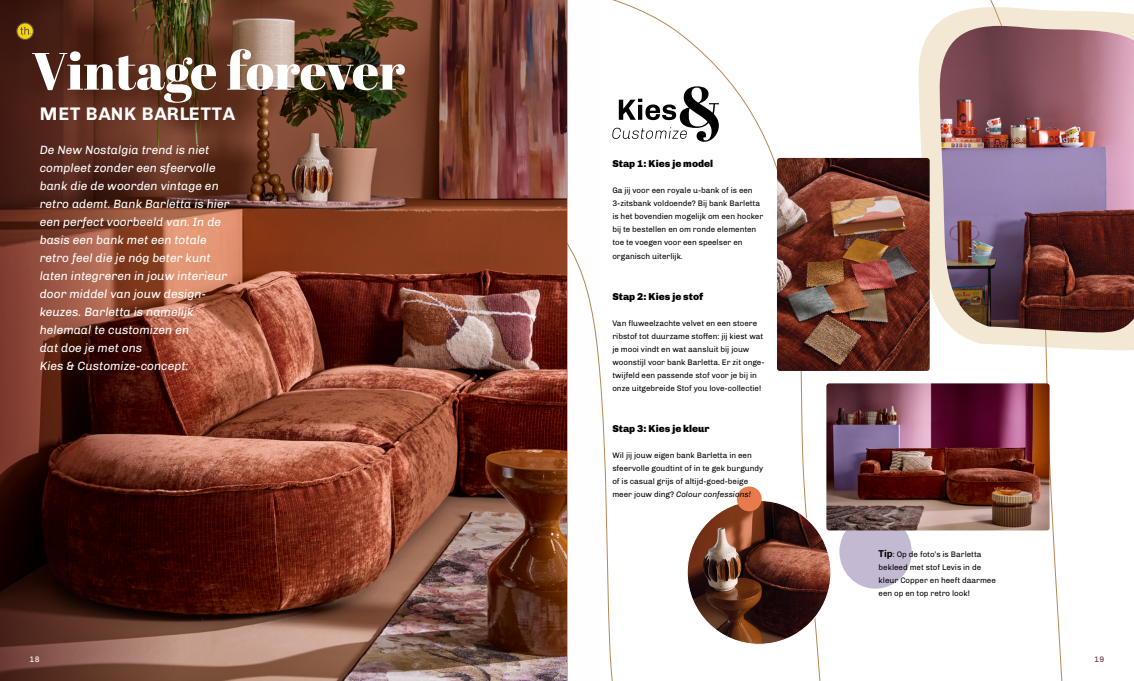
<style>
.page{position:relative;width:1134px;height:681px;background:#fff}
.page>*{position:absolute;margin:0;border:0;box-sizing:border-box;transform-origin:0 0}
.t1{font:52.3px "Abril Fatface";letter-spacing:-.005em;color:#fff}
.t2{font:700 18.2px "Chivo";letter-spacing:.05em;color:#fff}
.t3{font:italic 12px/18px "Chivo";color:#fff}
.t4{font:900 10px "Chivo";color:#000}
.t5{font:8px/13px "Chivo";color:#000}
.t6{font:8px "Chivo";color:#fff}
.t7{font:8px "Chivo";color:#693536}
.s1{font-style:italic}
.s2{font-weight:700;font-size:10px}
</style>
<div class="page">
<img style="left:687px;top:500px;width:144px;height:144px;border-radius:72px">
<div style="left:839px;top:514px;width:73px;height:74px;background:#c4b9d3;border-radius:50%"></div>
<svg style="left:917px;top:0;width:217px;height:350px;fill:#f3e8d3"></svg>
<img style="left:0;top:0;width:598px;height:680px">
<svg style="left:16px;top:22px;width:18px;height:18px"></svg>
<svg style="left:17px;top:23px;width:16px;height:16px"></svg>
<svg style="left:20px;top:27px;width:11px;height:8px"></svg>
<img style="left:826px;top:383px;width:223px;height:147px">
<div style="left:737px;top:486px;width:25px;height:25px;background:#e87b4b;border-radius:50%"></div>
<svg style="left:612px;top:86px;width:107px;height:56px"></svg>
<svg style="left:939px;top:9px;width:195px;height:323px;background:#f3e9d7"></svg>
<img style="left:940px;top:26px;width:194px;height:306px">
<img style="left:777px;top:158px;width:153px;height:213px">
<h1 class="t1" style="left:32px;top:34px;width:375px">Vintage forever</h1>
<h2 class="t2" style="left:40px;top:99px;width:197px">MET BANK BARLETTA</h2>
<p class="t3" style="left:40px;top:140px;width:191px">De New Nostalgia trend is niet compleet zonder een sfeervolle bank die de woorden vintage en retro ademt. Bank Barletta is hier een perfect voorbeeld van. In de basis een bank met een totale retro feel die je nóg beter kunt laten integreren in jouw interieur door middel van jouw design&shy;keuzes. Barletta is namelijk helemaal te customizen en<br>dat doe je met ons<br>Kies &amp; Customize-concept:</p>
<p class="t4" style="left:612px;top:156px;width:102px">Stap 1: Kies je model</p>
<p class="t5" style="left:612px;top:184px;width:152px">Ga jij voor een royale u-bank of is een 3-zitsbank voldoende? Bij bank Barletta is het bovendien mogelijk om een hocker bij te bestellen en om ronde elementen toe te voegen voor een speelser en organisch uiterlijk.</p>
<p class="t4" style="left:612px;top:288px;width:93px">Stap 2: Kies je stof</p>
<p class="t5" style="left:612px;top:316px;width:154px">Van fluweelzachte velvet en een stoere ribstof tot duurzame stoffen: jij kiest wat je mooi vindt en wat aansluit bij jouw woonstijl voor bank Barletta. Er zit onge&shy;twijfeld een passende stof voor je bij in onze uitgebreide Stof you love-collectie!</p>
<p class="t4" style="left:612px;top:420px;width:99px">Stap 3: Kies je kleur</p>
<p class="t5" style="left:612px;top:448px;width:153px">Wil jij jouw eigen bank Barletta in een sfeervolle goudtint of in te gek burgundy of is casual grijs of altijd-goed-beige meer jouw ding? <span class="s1">Colour confessions!</span></p>
<p class="t5" style="left:879px;top:546px;width:119px"><span class="s2">Tip</span>: Op de foto’s is Barletta bekleed met stof Levis in de kleur Copper en heeft daarmee een op en top retro look!</p>
<p class="t6" style="left:30px;top:653px;width:12px">18</p>
<p class="t7" style="left:1094px;top:653px;width:12px">19</p>
</div>
